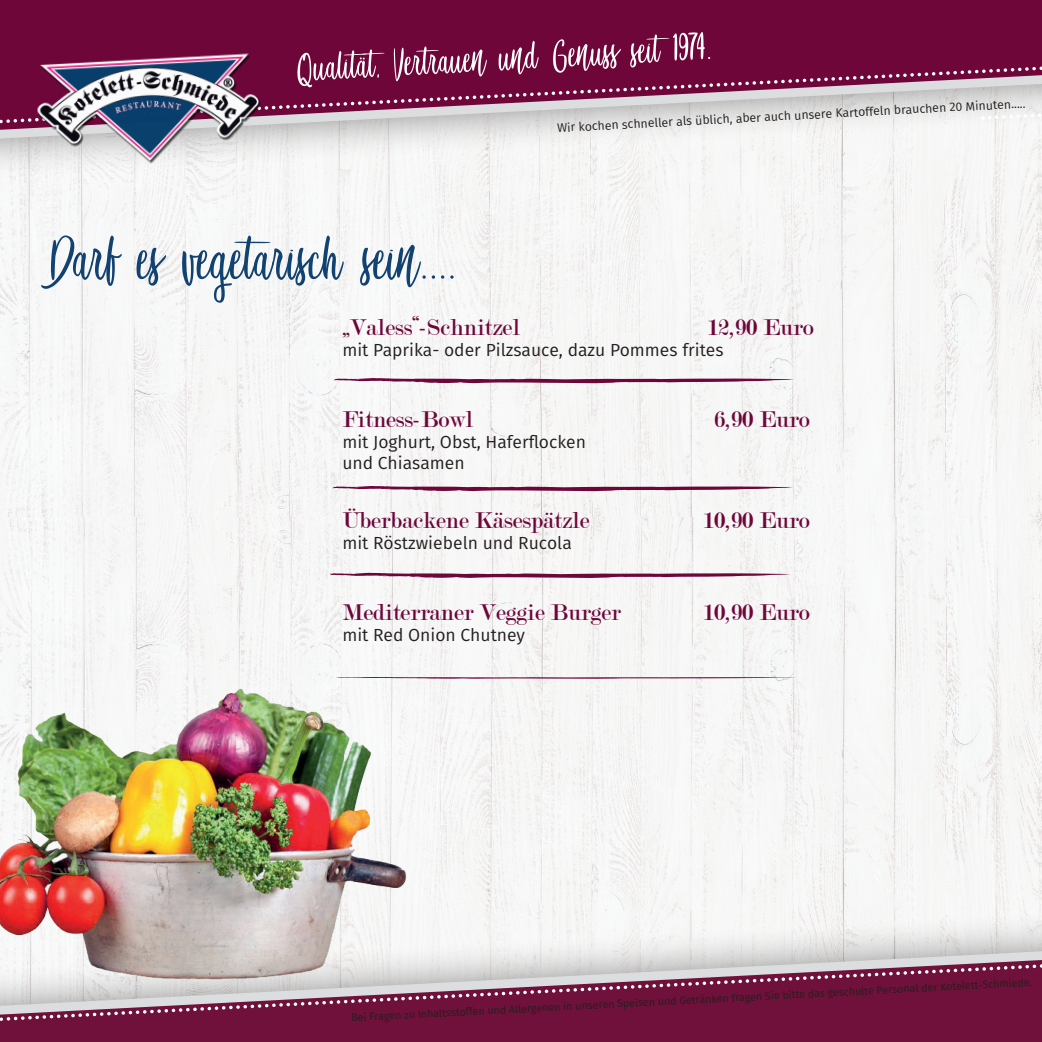
<style>
.page{position:relative;width:1042px;height:1042px;background:#fff}
.page>*{position:absolute;margin:0;border:0;box-sizing:border-box;transform-origin:0 0}
.t1{font:80.67px "Awesome Birds";color:#124271}
.t2{font:51.1px "Awesome Birds";color:#fff}
.t3{font:24.5px "Modern";color:#6e063a}
.t4{font:17.5px/21px "Fira Sans";color:#231f20}
.t5{font:12.25px "Fira Sans";color:#231f20}
.t6{font:10.67px "Fira Sans";color:#231f20}
</style>
<div class="page">
<div style="left:0;top:181px;width:1038px;height:337px;background:#f6f7f6"></div>
<img style="left:0;top:518px;width:1039px;height:321px">
<img style="left:1038px;top:181px;width:4px;height:340px">
<img style="left:1039px;top:518px;width:3px;height:321px">
<img style="left:0;top:659px;width:507px;height:180px">
<div style="left:0;top:839px;width:1042px;height:203px;background:#231f20;opacity:.51"></div>
<svg style="left:0;top:872px;width:1042px;height:170px"></svg>
<svg style="left:330px;top:378px;width:466px;height:5px"></svg>
<div style="left:0;top:0;width:1042px;height:181px;background:#f6f6f6"></div>
<svg style="left:0;top:127px;width:1042px;height:21px"></svg>
<svg style="left:0;top:0;width:1039px;height:127px;background:#87375f"></svg>
<img style="left:25px;top:42px;width:250px;height:137px">
<svg style="left:333px;top:677px;width:466px;height:2px"></svg>
<svg style="left:329px;top:486px;width:466px;height:5px"></svg>
<svg style="left:982px;top:0;width:60px;height:121px;background:#995878"></svg>
<svg style="left:0;top:897px;width:1042px;height:127px"></svg>
<svg style="left:326px;top:573px;width:466px;height:5px"></svg>
<svg style="left:41px;top:235px;width:81px;height:54px"></svg>
<svg style="left:137px;top:250px;width:15px;height:29px"></svg>
<svg style="left:197px;top:250px;width:49px;height:53px"></svg>
<svg style="left:254px;top:248px;width:45px;height:32px"></svg>
<svg style="left:308px;top:235px;width:36px;height:45px"></svg>
<svg style="left:373px;top:250px;width:26px;height:30px"></svg>
<svg style="left:422px;top:275px;width:4px;height:4px"></svg>
<svg style="left:432px;top:275px;width:3px;height:4px"></svg>
<svg style="left:441px;top:275px;width:3px;height:4px"></svg>
<svg style="left:450px;top:275px;width:4px;height:4px"></svg>
<svg style="left:296px;top:53px;width:16px;height:35px"></svg>
<svg style="left:326px;top:57px;width:44px;height:23px"></svg>
<div style="left:393px;top:48px;width:59px;height:33px;background:#6e063a"></div>
<svg style="left:463px;top:53px;width:11px;height:19px"></svg>
<svg style="left:524px;top:41px;width:15px;height:28px"></svg>
<svg style="left:552px;top:39px;width:27px;height:34px"></svg>
<svg style="left:637px;top:43px;width:18px;height:20px"></svg>
<svg style="left:672px;top:32px;width:27px;height:29px"></svg>
<h2 class="t2" style="left:312px;top:47px;width:394px;rotate:-3deg">◆●▼▼ ▼ ◆■ ◆■ ■◆▲▲ ▲▼ ✔</h2>
<p class="t5" style="left:557px;top:119px;width:470px;rotate:-3deg">Wir kochen schneller als üblich, aber auch unsere Kartoffeln brauchen 20 Minuten.....</p>
<h1 class="t1" style="left:151px;top:227px;width:270px">▲ ❖▼▲ ▲■</h1>
<h3 class="t3" style="left:342px;top:314px;width:179px">„Valess“-Schnitzel</h3>
<h3 class="t3" style="left:707px;top:314px;width:108px">12,90 Euro</h3>
<p class="t4" style="left:342px;top:338px;width:383px">mit Paprika- oder Pilzsauce, dazu Pommes frites</p>
<h3 class="t3" style="left:342px;top:407px;width:132px">Fitness-Bowl</h3>
<h3 class="t3" style="left:714px;top:407px;width:97px">6,90 Euro</h3>
<p class="t4" style="left:342px;top:431px;width:245px">mit Joghurt, Obst, Haferflocken und Chiasamen</p>
<h3 class="t3" style="left:342px;top:508px;width:249px">Überbackene Käsespätzle</h3>
<h3 class="t3" style="left:703px;top:508px;width:108px">10,90 Euro</h3>
<p class="t4" style="left:342px;top:532px;width:231px">mit Röstzwiebeln und Rucola</p>
<h3 class="t3" style="left:342px;top:600px;width:280px">Mediterraner Veggie Burger</h3>
<h3 class="t3" style="left:703px;top:600px;width:108px">10,90 Euro</h3>
<p class="t4" style="left:342px;top:624px;width:184px">mit Red Onion Chutney</p>
<p class="t6" style="left:351px;top:1010px;width:683px;rotate:-3deg">Bei Fragen zu Inhaltsstoffen und Allergenen in unseren Speisen und Getränken fragen Sie bitte das geschulte Personal der Kotelett-Schmiede.</p>
</div>
